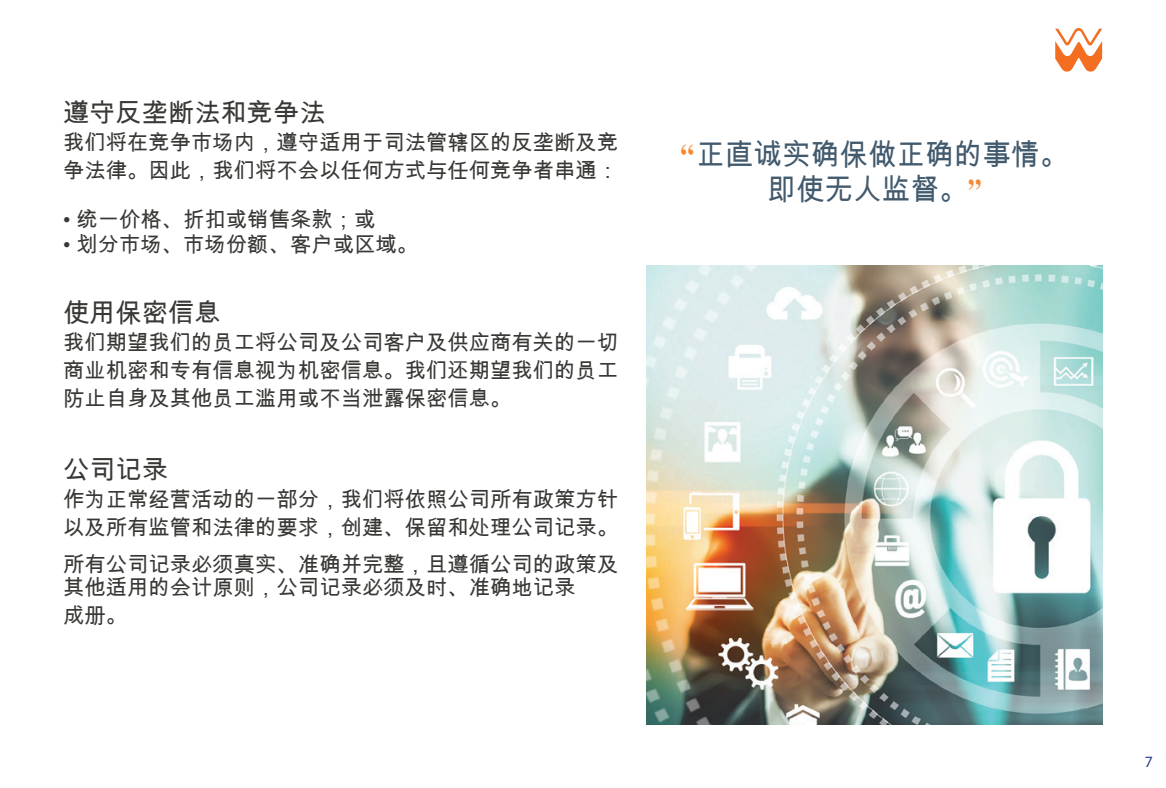
<style>
.page{position:relative;width:1166px;height:788px;background:#fff}
.page>*{position:absolute;margin:0;border:0;box-sizing:border-box;transform-origin:0 0}
.t1{font:29.93px/35px "Arial Unicode MS";letter-spacing:.02em;color:#425a6d;text-align:center;scale:.94 1}
.t2{font:26.25px "Arial Unicode MS";color:#383935}
.t3{font:21.35px/28px "Arial Unicode MS";color:#383935}
.t4{font:15.75px "Myriad";color:#253f8e}
.s1{font-family:"Times";font-weight:700;color:#f58831}
</style>
<div class="page">
<img style="left:646px;top:265px;width:456px;height:459px">
<svg style="left:1055px;top:28px;width:47px;height:44px"></svg>
<p class="t2" style="left:63px;top:94px;width:264px">遵守反垄断法和竞争法</p>
<p class="t3" style="left:63px;top:128px;width:557px">我们将在竞争市场内，遵守适用于司法管辖区的反垄断及竞争法律。因此，我们将不会以任何方式与任何竞争者串通：</p>
<p class="t3" style="left:63px;top:205px;width:314px">• 统一价格、折扣或销售条款；或</p>
<p class="t3" style="left:63px;top:230px;width:357px">• 划分市场、市场份额、客户或区域。</p>
<p class="t2" style="left:63px;top:293px;width:159px">使用保密信息</p>
<p class="t3" style="left:63px;top:328px;width:557px;text-align:justify">我们期望我们的员工将公司及公司客户及供应商有关的一切商业机密和专有信息视为机密信息。我们还期望我们的员工防止自身及其他员工滥用或不当泄露保密信息。</p>
<p class="t2" style="left:63px;top:451px;width:106px">公司记录</p>
<p class="t3" style="left:63px;top:485px;width:557px">作为正常经营活动的一部分，我们将依照公司所有政策方针以及所有监管和法律的要求，创建、保留和处理公司记录。</p>
<p class="t3" style="left:63px;top:552px;width:557px;line-height:22.8px">所有公司记录必须真实、准确并完整，且遵循公司的政策及其他适用的会计原则，公司记录必须及时、准确地记录</p>
<p class="t3" style="left:63px;top:601px;width:66px">成册。</p>
<p class="t1" style="left:680px;top:136px;width:414px"><span class="s1">“</span>正直诚实确保做正确的事情。即使无人监督。<span class="s1">”</span></p>
<p class="t4" style="left:1144px;top:753px;width:10px">7</p>
</div>
